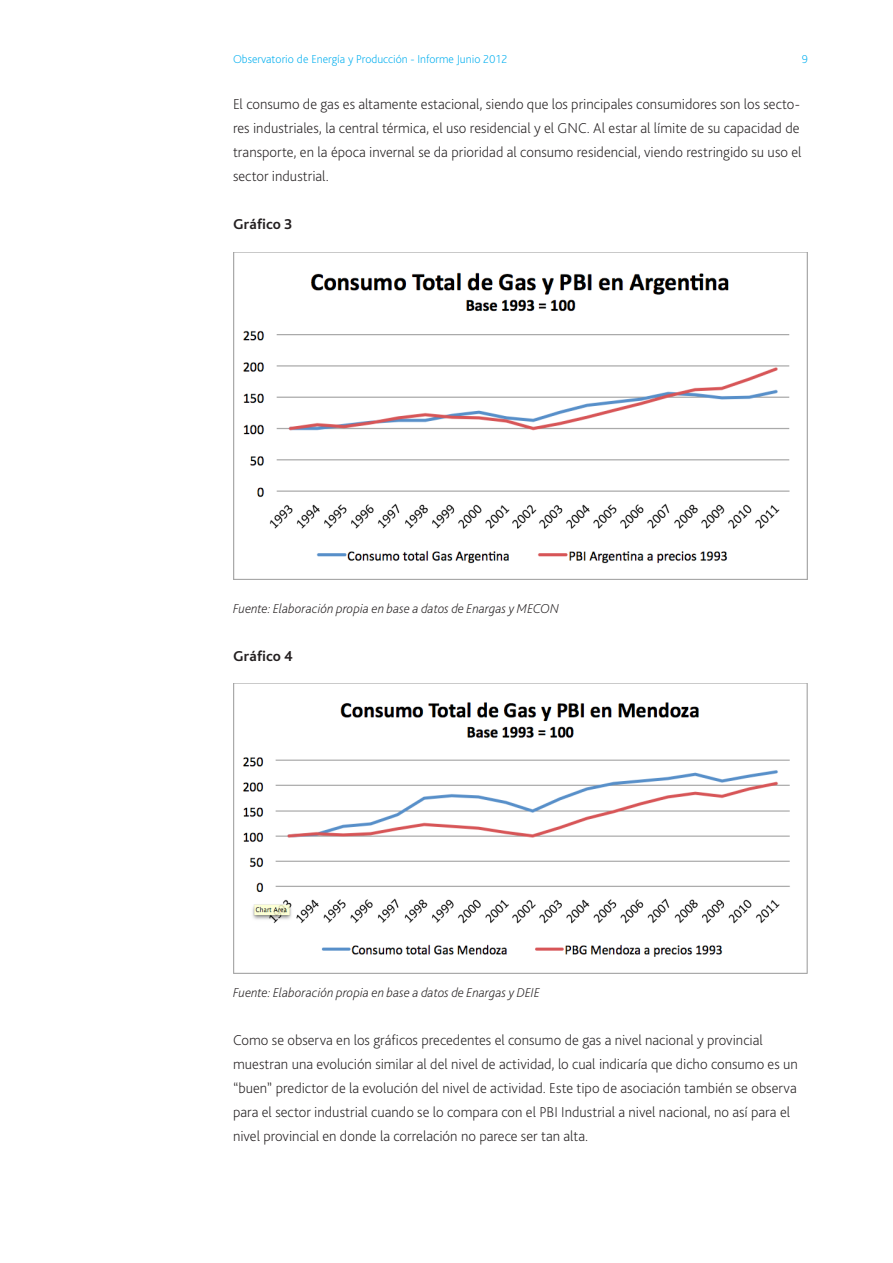
<style>
.page{position:relative;width:893px;height:1263px;background:#fff}
.page>*{position:absolute;margin:0;border:0;box-sizing:border-box;transform-origin:0 0}
.t1{font:200 15px/24px "Bliss Pro";color:#231f20}
.t2{font:700 15px "Bliss Pro";letter-spacing:.01em;color:#231f20}
.t3{font:italic 200 13.5px "Bliss Pro";letter-spacing:.005em;color:#231f20}
.t4{font:200 12px "Bliss Pro";color:#00aeef}
</style>
<div class="page">
<img style="left:233px;top:253px;width:575px;height:327px">
<img style="left:233px;top:684px;width:575px;height:289px">
<p class="t4" style="left:233px;top:51px;width:276px">Observatorio de Energía y Producción - Informe Junio 2012</p>
<p class="t4" style="left:802px;top:51px;width:8px">9</p>
<p class="t1" style="left:233px;top:92px;width:570px">El consumo de gas es altamente estacional, siendo que los principales consumidores son los secto&shy;res industriales, la central térmica, el uso residencial y el GNC. Al estar al límite de su capacidad de transporte, en la época invernal se da prioridad al consumo residencial, viendo restringido su uso el sector industrial.</p>
<p class="t2" style="left:233px;top:215px;width:61px">Gráfico 3</p>
<p class="t3" style="left:233px;top:600px;width:327px">Fuente: Elaboración propia en base a datos de Enargas y MECON</p>
<p class="t2" style="left:233px;top:647px;width:61px">Gráfico 4</p>
<p class="t3" style="left:233px;top:984px;width:309px">Fuente: Elaboración propia en base a datos de Enargas y DEIE</p>
<p class="t1" style="left:233px;top:1028px;width:566px">Como se observa en los gráficos precedentes el consumo de gas a nivel nacional y provincial muestran una evolución similar al del nivel de actividad, lo cual indicaría que dicho consumo es un “buen” predictor de la evolución del nivel de actividad. Este tipo de asociación también se observa para el sector industrial cuando se lo compara con el PBI Industrial a nivel nacional, no así para el nivel provincial en donde la correlación no parece ser tan alta.</p>
</div>
